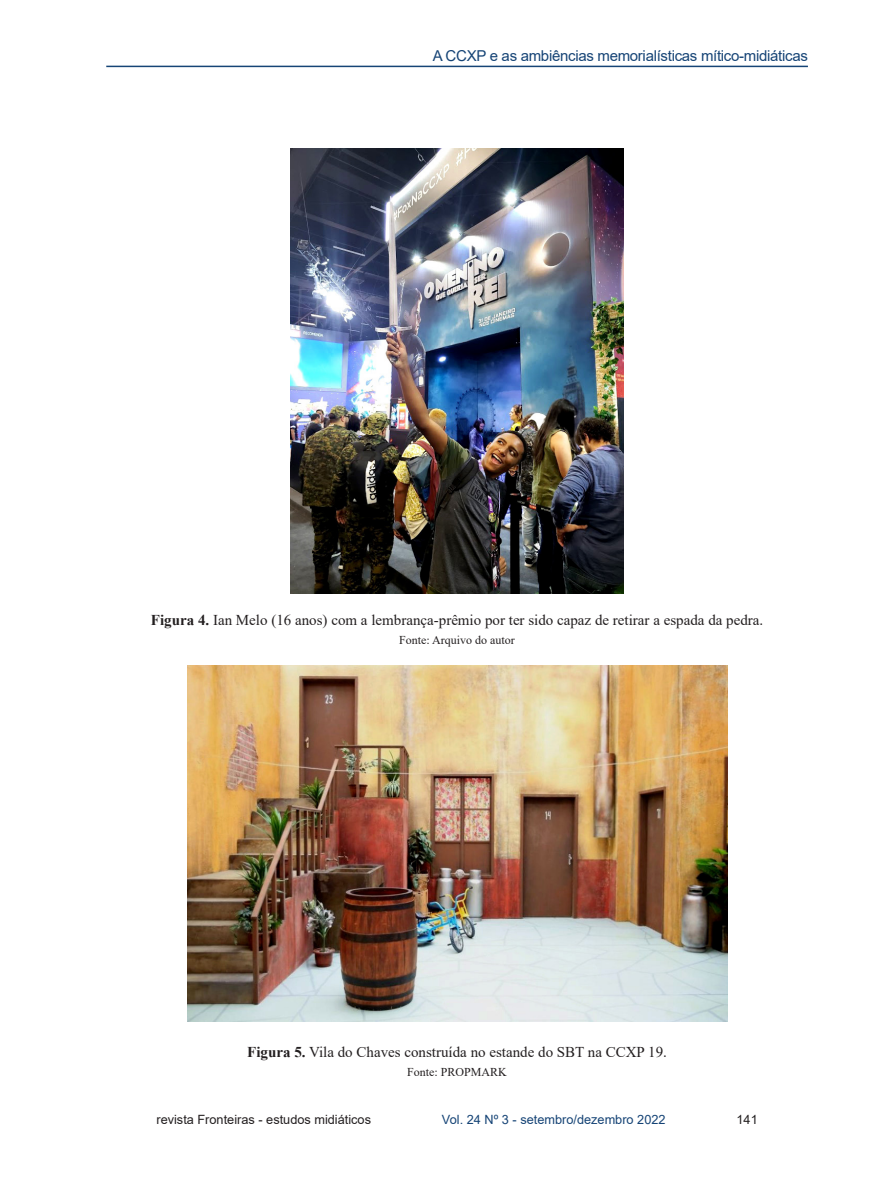
<style>
.page{position:relative;width:893px;height:1191px;background:#fff}
.page>*{position:absolute;margin:0;border:0;box-sizing:border-box;transform-origin:0 0}
.LEGENDAS{font:15px "Times New Roman";color:#231f20}
.t1{font:15px "Arial";letter-spacing:-.02em;color:#164476}
.t2{font:12.75px "Arial";color:#231f20}
.t3{font:12.75px "Arial";color:#164476}
.LEGENDAS-2{font:12px "Times New Roman";color:#231f20}
.s1{font-weight:700}
</style>
<div class="page">
<hr style="left:106px;top:66px;width:702px;height:1px;background:#164476">
<img style="left:291px;top:149px;width:333px;height:444px">
<img style="left:187px;top:665px;width:540px;height:357px">
<p class="t1" style="left:433px;top:45px;width:376px">A CCXP e as ambiências memorialísticas mítico-midiáticas</p>
<p class="LEGENDAS" style="left:151px;top:609px;width:614px"><span class="s1">Figura 4.</span> Ian Melo (16 anos) com a lembrança-prêmio por ter sido capaz de retirar a espada da pedra.</p>
<p class="LEGENDAS-2" style="left:399px;top:631px;width:117px">Fonte: Arquivo do autor</p>
<p class="LEGENDAS" style="left:247px;top:1041px;width:421px"><span class="s1">Figura 5.</span> Vila do Chaves construída no estande do SBT na CCXP 19.</p>
<p class="LEGENDAS-2" style="left:407px;top:1063px;width:101px">Fonte: PROPMARK</p>
<p class="t2" style="left:156px;top:1110px;width:216px">revista Fronteiras - estudos midiáticos</p>
<p class="t3" style="left:442px;top:1110px;width:225px">Vol. 24 Nº 3 - setembro/dezembro 2022</p>
<p class="t2" style="left:736px;top:1110px;width:23px">141</p>
</div>
